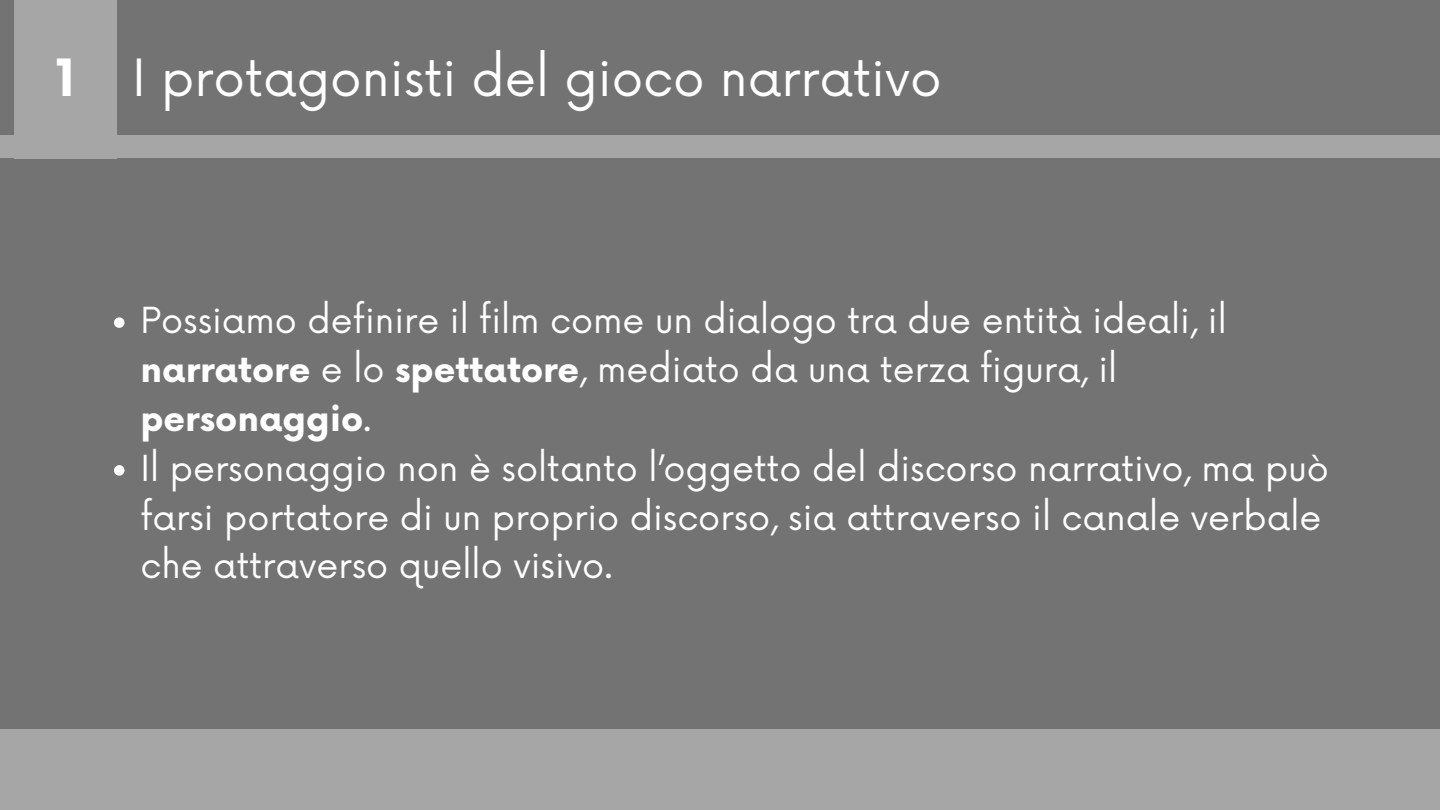
<style>
.page{position:relative;width:1440px;height:810px;background:#737373}
.page>*{position:absolute;margin:0;border:0;box-sizing:border-box;transform-origin:0 0}
.t1{font:50px "Now";color:#fff}
.t2{font:700 50px "Now";color:#fff}
.t3{font:35px/49.1px "Now";color:#fff}
.s1{font-weight:700}
</style>
<div class="page">
<div style="left:0;top:729px;width:1440px;height:81px;background:#a6a6a6"></div>
<div style="left:0;top:136px;width:1440px;height:22px;background:#a6a6a6"></div>
<div style="left:15px;top:0;width:102px;height:158px;background:#a6a6a6"></div>
<svg style="left:114px;top:317px;width:10px;height:11px"></svg>
<svg style="left:114px;top:465px;width:10px;height:11px"></svg>
<h1 class="t2" style="left:55px;top:51px;width:22px">1</h1>
<p class="t1" style="left:132px;top:50px;width:811px">I protagonisti del gioco narrativo</p>
<p class="t3" style="left:140px;top:298px;width:1088px">Possiamo definire il film come un dialogo tra due entità ideali, il <span class="s1">narratore</span> e lo <span class="s1">spettatore</span>, mediato da una terza figura, il <span class="s1">personaggio</span>.</p>
<p class="t3" style="left:140px;top:446px;width:1190px;line-height:48.8px">Il personaggio non è soltanto l’oggetto del discorso narrativo, ma può farsi portatore di un proprio discorso, sia attraverso il canale verbale che attraverso quello visivo.</p>
</div>
